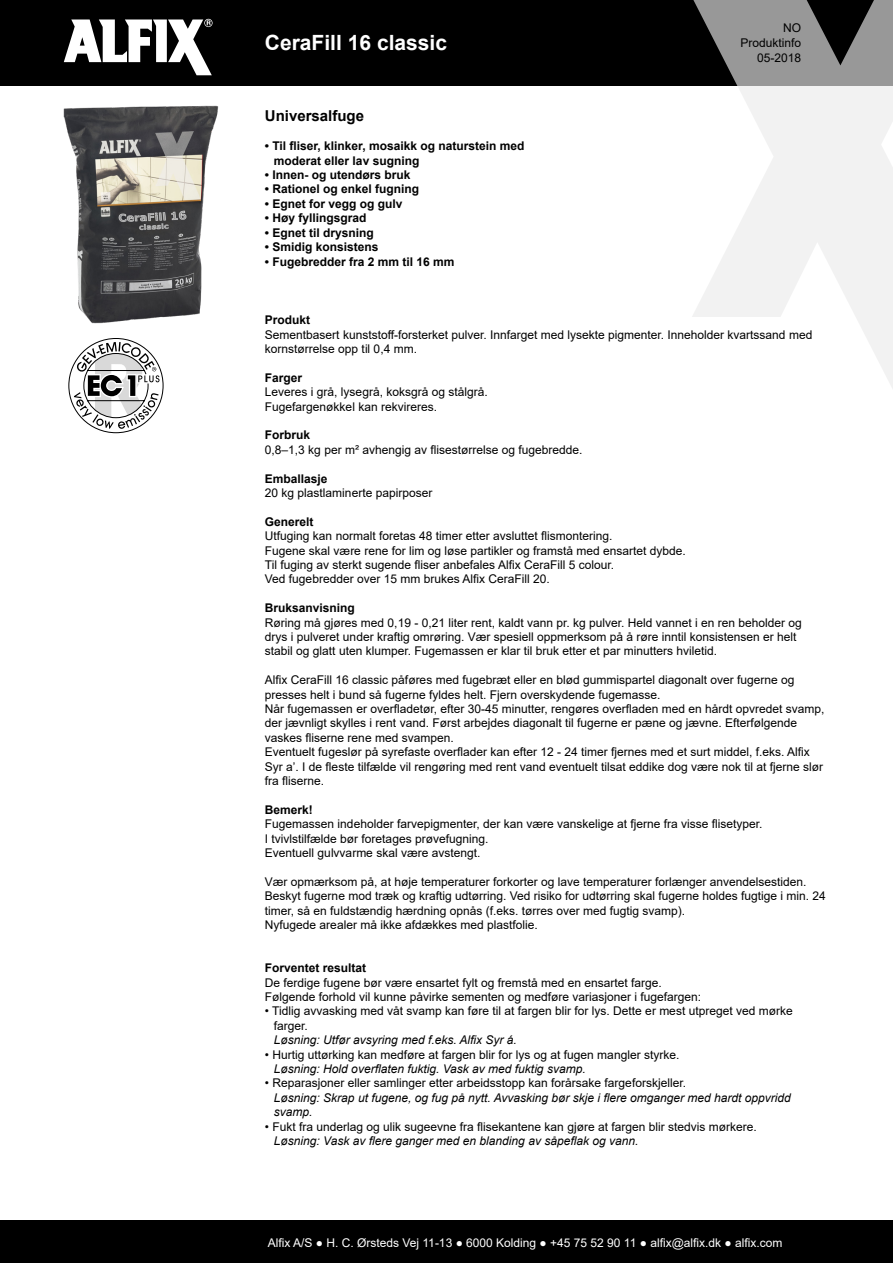
<style>
.page{position:relative;width:893px;height:1263px;background:#fff}
.page>*{position:absolute;margin:0;border:0;box-sizing:border-box;transform-origin:0 0}
.t1{font:700 21px "Arial";color:#fff}
.Brødtekst{font:700 15px "Arial";color:#000}
.Brødtekst-2{font:12px/14.4px "Arial";color:#000}
.Brødtekst-3{font:italic 12px/14.4px "Arial";color:#000}
.Brødtekst-4{font:700 12px/14.4px "Arial";color:#000}
.t2{font:12px "Arial";color:#fff}
.s1{font-style:normal}
</style>
<div class="page">
<div style="left:0;top:0;width:893px;height:85px;background:#000"></div>
<div style="left:0;top:1220px;width:893px;height:43px;background:#000"></div>
<svg style="left:691px;top:0;width:202px;height:388px"></svg>
<svg style="left:64px;top:19px;width:149px;height:56px"></svg>
<img style="left:63px;top:105px;width:156px;height:219px">
<svg style="left:68px;top:338px;width:96px;height:95px"></svg>
<p class="t1" style="left:265px;top:28px;width:184px">CeraFill 16 classic</p>
<p class="Brødtekst" style="left:265px;top:106px;width:101px">Universalfuge</p>
<p class="Brødtekst-4" style="left:274px;top:139px;width:252px;text-indent:-9px">• Til fliser, klinker, mosaikk og naturstein med moderat eller lav sugning</p>
<p class="Brødtekst-4" style="left:265px;top:168px;width:147px">• Innen- og utendørs bruk</p>
<p class="Brødtekst-4" style="left:265px;top:182px;width:156px">• Rationel og enkel fugning</p>
<p class="Brødtekst-4" style="left:265px;top:197px;width:139px">• Egnet for vegg og gulv</p>
<p class="Brødtekst-4" style="left:265px;top:211px;width:103px">• Høy fyllingsgrad</p>
<p class="Brødtekst-4" style="left:265px;top:225px;width:110px">• Egnet til drysning</p>
<p class="Brødtekst-4" style="left:265px;top:240px;width:115px">• Smidig konsistens</p>
<p class="Brødtekst-4" style="left:265px;top:254px;width:191px">• Fugebredder fra 2 mm til 16 mm</p>
<p class="Brødtekst-2" style="left:783px;top:20px;width:19px">NO</p>
<p class="Brødtekst-2" style="left:741px;top:35px;width:62px">Produktinfo</p>
<p class="Brødtekst-2" style="left:757px;top:50px;width:46px">05-2018</p>
<p class="Brødtekst-4" style="left:265px;top:313px;width:47px">Produkt</p>
<p class="Brødtekst-2" style="left:265px;top:327px;width:549px">Sementbasert kunststoff-forsterket pulver. Innfarget med lysekte pigmenter. Inneholder kvartssand med kornstørrelse opp til 0,4 mm.</p>
<p class="Brødtekst-4" style="left:265px;top:370px;width:39px">Farger</p>
<p class="Brødtekst-2" style="left:265px;top:385px;width:224px">Leveres i grå, lysegrå, koksgrå og stålgrå.</p>
<p class="Brødtekst-2" style="left:265px;top:399px;width:174px">Fugefargenøkkel kan rekvireres.</p>
<p class="Brødtekst-4" style="left:265px;top:428px;width:47px">Forbruk</p>
<p class="Brødtekst-2" style="left:265px;top:442px;width:319px">0,8–1,3 kg per m² avhengig av flisestørrelse og fugebredde.</p>
<p class="Brødtekst-4" style="left:265px;top:471px;width:64px">Emballasje</p>
<p class="Brødtekst-2" style="left:265px;top:485px;width:169px">20 kg plastlaminerte papirposer</p>
<p class="Brødtekst-4" style="left:265px;top:514px;width:50px">Generelt</p>
<p class="Brødtekst-2" style="left:265px;top:529px;width:349px">Utfuging kan normalt foretas 48 timer etter avsluttet flismontering.</p>
<p class="Brødtekst-2" style="left:265px;top:543px;width:422px">Fugene skal være rene for lim og løse partikler og framstå med ensartet dybde.</p>
<p class="Brødtekst-2" style="left:265px;top:557px;width:351px">Til fuging av sterkt sugende fliser anbefales Alfix CeraFill 5 colour.</p>
<p class="Brødtekst-2" style="left:265px;top:572px;width:286px">Ved fugebredder over 15 mm brukes Alfix CeraFill 20.</p>
<p class="Brødtekst-4" style="left:265px;top:601px;width:92px">Bruksanvisning</p>
<p class="Brødtekst-2" style="left:265px;top:615px;width:538px">Røring må gjøres med 0,19 - 0,21 liter rent, kaldt vann pr. kg pulver. Held vannet i en ren beholder og drys i pulveret under kraftig omrøring. Vær spesiell oppmerksom på å røre inntil konsistensen er helt stabil og glatt uten klumper. Fugemassen er klar til bruk etter et par minutters hviletid.</p>
<p class="Brødtekst-2" style="left:265px;top:673px;width:531px">Alfix CeraFill 16 classic påføres med fugebræt eller en blød gummispartel diagonalt over fugerne og presses helt i bund så fugerne fyldes helt. Fjern overskydende fugemasse.</p>
<p class="Brødtekst-2" style="left:265px;top:701px;width:561px">Når fugemassen er overfladetør, efter 30-45 minutter, rengøres overfladen med en hårdt opvredet svamp, der jævnligt skylles i rent vand. Først arbejdes diagonalt til fugerne er pæne og jævne. Efterfølgende vaskes fliserne rene med svampen.</p>
<p class="Brødtekst-2" style="left:265px;top:745px;width:560px">Eventuelt fugeslør på syrefaste overflader kan efter 12 - 24 timer fjernes med et surt middel, f.eks. Alfix<br>Syr a’. I de fleste tilfælde vil rengøring med rent vand eventuelt tilsat eddike dog være nok til at fjerne slør fra fliserne.</p>
<p class="Brødtekst-4" style="left:265px;top:802px;width:50px">Bemerk!</p>
<p class="Brødtekst-2" style="left:265px;top:817px;width:499px">Fugemassen indeholder farvepigmenter, der kan være vanskelige at fjerne fra visse flisetyper.</p>
<p class="Brødtekst-2" style="left:265px;top:831px;width:225px">I tvivlstilfælde bør foretages prøvefugning.</p>
<p class="Brødtekst-2" style="left:265px;top:845px;width:217px">Eventuell gulvvarme skal være avstengt.</p>
<p class="Brødtekst-2" style="left:265px;top:874px;width:562px">Vær opmærksom på, at høje temperaturer forkorter og lave temperaturer forlænger anvendelsestiden.<br>Beskyt fugerne mod træk og kraftig udtørring. Ved risiko for udtørring skal fugerne holdes fugtige i min. 24 timer, så en fuldstændig hærdning opnås (f.eks. tørres over med fugtig svamp).</p>
<p class="Brødtekst-2" style="left:265px;top:917px;width:274px">Nyfugede arealer må ikke afdækkes med plastfolie.</p>
<p class="Brødtekst-4" style="left:265px;top:961px;width:103px">Forventet resultat</p>
<p class="Brødtekst-2" style="left:265px;top:975px;width:398px">De ferdige fugene bør være ensartet fylt og fremstå med en ensartet farge.</p>
<p class="Brødtekst-2" style="left:265px;top:989px;width:438px">Følgende forhold vil kunne påvirke sementen og medføre variasjoner i fugefargen:</p>
<p class="Brødtekst-2" style="left:274px;top:1004px;width:520px;text-indent:-9px">• Tidlig avvasking med våt svamp kan føre til at fargen blir for lys. Dette er mest utpreget ved mørke farger.</p>
<p class="Brødtekst-3" style="left:274px;top:1033px;width:244px">Løsning: Utfør avsyring med f.eks. Alfix Syr á.</p>
<p class="Brødtekst-2" style="left:265px;top:1047px;width:416px">• Hurtig uttørking kan medføre at fargen blir for lys og at fugen mangler styrke.</p>
<p class="Brødtekst-3" style="left:274px;top:1062px;width:313px">Løsning: Hold overflaten fuktig. Vask av med fuktig svamp.</p>
<p class="Brødtekst-3" style="left:274px;top:1076px;width:518px;text-indent:-9px"><span class="s1">• Reparasjoner eller samlinger etter arbeidsstopp kan forårsake fargeforskjeller.<br></span>Løsning: Skrap ut fugene, og fug på nytt. Avvasking bør skje i flere omganger med hardt oppvridd svamp.</p>
<p class="Brødtekst-2" style="left:265px;top:1119px;width:493px">• Fukt fra underlag og ulik sugeevne fra flisekantene kan gjøre at fargen blir stedvis mørkere.</p>
<p class="Brødtekst-3" style="left:274px;top:1134px;width:366px">Løsning: Vask av flere ganger med en blanding av såpeflak og vann.</p>
<p class="t2" style="left:268px;top:1234px;width:516px">Alfix A/S ● H. C. Ørsteds Vej 11-13 ● 6000 Kolding ● +45 75 52 90 11 ● alfix@alfix.dk ● alfix.com</p>
</div>
